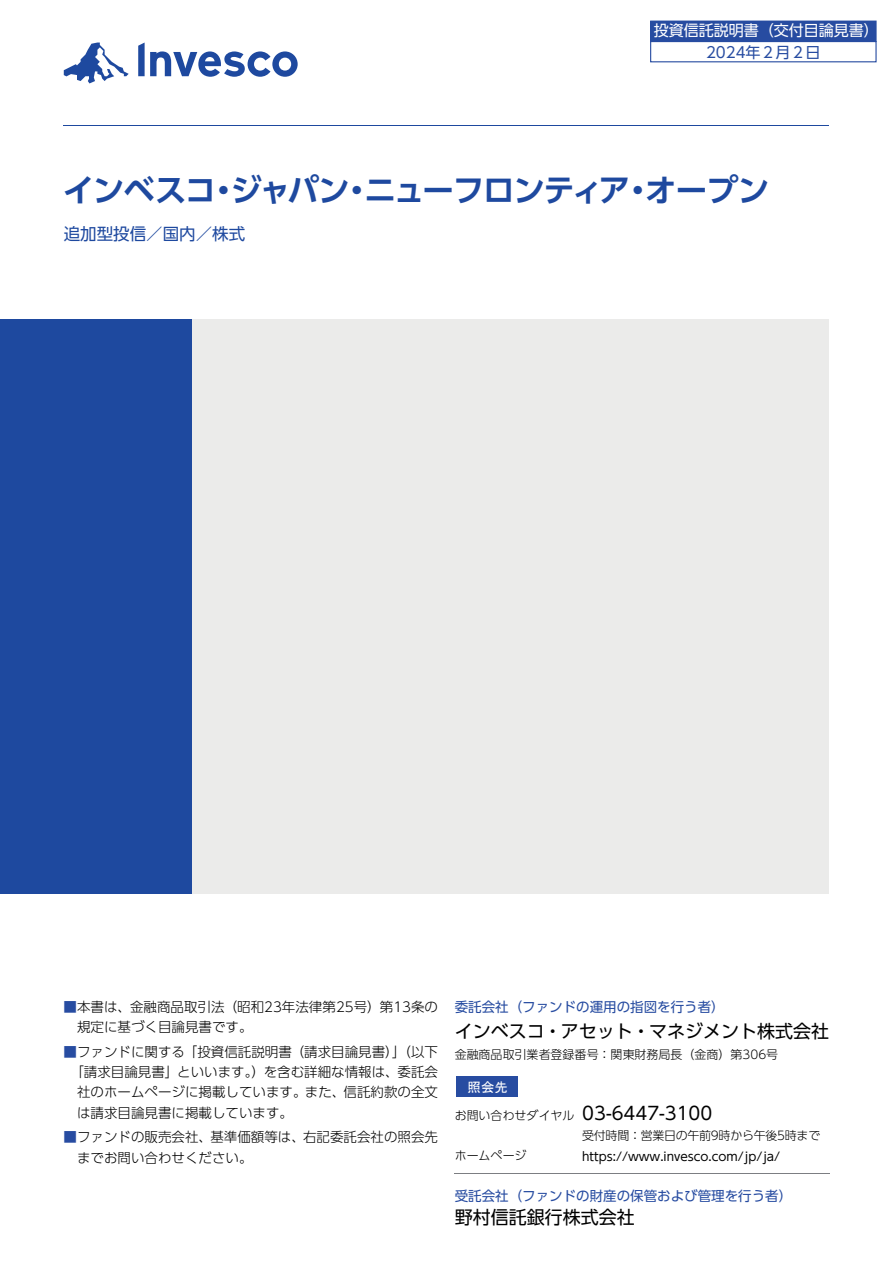
<style>
.page{position:relative;width:893px;height:1263px;background:#fff}
.page>*{position:absolute;margin:0;border:0;box-sizing:border-box;transform-origin:0 0}
.t1{font:700 31.5px "UD Shin Go Pr 6 N De";letter-spacing:-.045em;color:#1e499f}
.t2{font:18px "UD Shin Go Pr 6 N";color:#000}
.t3{font:16.5px "UD Shin Go Pr 6 N";color:#1e499f}
.t4{font:15px "UD Shin Go Pr 6 N";color:#fff}
.t5{font:15px "UD Shin Go Pr 6 N";color:#274ca1}
.t6{font:300 13.5px/20.2px "UD Shin Go Pr 6 N";color:#000}
.t7{font:13.5px "UD Shin Go Pr 6 N";color:#274ca1}
.t8{font:13.5px "MS P Gothic";color:#fff}
.t9{font:300 12px "UD Shin Go Pr 6 N";color:#000}
.t10{font:12px "UD Shin Go Pr 6 N";color:#000}
.t11{font:300 12px "UD Shin Go Pr 6 N";letter-spacing:-.025em;color:#000}
.s1{color:#274ca1}
</style>
<div class="page">
<svg style="left:64px;top:43px;width:65px;height:40px"></svg>
<svg style="left:138px;top:43px;width:160px;height:34px"></svg>
<hr style="left:64px;top:125px;width:765px;height:1px;background:#1e499f">
<div style="left:191px;top:320px;width:638px;height:574px;background:#ebebea"></div>
<div style="left:0;top:320px;width:191px;height:574px;background:#1e499f"></div>
<hr style="left:455px;top:1173px;width:122px;height:1px;background:#7c7e82">
<hr style="left:577px;top:1173px;width:252px;height:1px;background:#7c7e82">
<div style="left:456px;top:1076px;width:62px;height:21px;background:#274ca1"></div>
<div style="left:651px;top:21px;width:225px;height:20px;background:#274ca1"></div>
<div style="left:650px;top:41px;width:227px;height:21px;border:1px solid #274ca1"></div>
<p class="t4" style="left:654px;top:18px;width:227px">投資信託説明書（交付目論見書）</p>
<p class="t5" style="left:706px;top:40px;width:116px">2024年２月２日</p>
<h1 class="t1" style="left:63px;top:164px;width:708px">インベスコ・ジャパン・ニューフロンティア・オープン</h1>
<p class="t3" style="left:64px;top:221px;width:183px">追加型投信／国内／株式</p>
<p class="t6" style="left:77px;top:996px;width:362px;text-indent:-14px"><span class="s1">■</span>本書は、金融商品取引法（昭和23年法律第25号）第13条の規定に基づく目論見書です。</p>
<p class="t6" style="left:64px;top:1041px;width:376px"><span class="s1">■</span>ファンドに関する「投資信託説明書（請求目論見書）」（以下</p>
<p class="t6" style="left:70px;top:1061px;width:369px">「請求目論見書」といいます。）を含む詳細な情報は、委託会</p>
<p class="t6" style="left:77px;top:1082px;width:362px">社のホームページに掲載しています。また、信託約款の全文</p>
<p class="t6" style="left:77px;top:1102px;width:217px">は請求目論見書に掲載しています。</p>
<p class="t6" style="left:77px;top:1127px;width:362px;text-indent:-14px"><span class="s1">■</span>ファンドの販売会社、基準価額等は、右記委託会社の照会先までお問い合わせください。</p>
<p class="t7" style="left:455px;top:996px;width:271px">委託会社（ファンドの運用の指図を行う者）</p>
<h2 class="t2" style="left:455px;top:1016px;width:376px">インベスコ・アセット・マネジメント株式会社</h2>
<p class="t9" style="left:455px;top:1045px;width:325px">金融商品取引業者登録番号：関東財務局長（金商）第306号</p>
<p class="t8" style="left:468px;top:1080px;width:42px">照会先</p>
<h2 class="t2" style="left:582px;top:1098px;width:132px">03-6447-3100</h2>
<p class="t11" style="left:582px;top:1126px;width:240px">受付時間：営業日の午前9時から午後5時まで</p>
<p class="t10" style="left:582px;top:1146px;width:199px">https://www.invesco.com/jp/ja/</p>
<p class="t7" style="left:455px;top:1185px;width:339px">受託会社（ファンドの財産の保管および管理を行う者）</p>
<h2 class="t2" style="left:455px;top:1202px;width:181px">野村信託銀行株式会社</h2>
<p class="t9" style="left:455px;top:1106px;width:121px">お問い合わせダイヤル</p>
<p class="t9" style="left:455px;top:1146px;width:73px">ホームページ</p>
</div>
